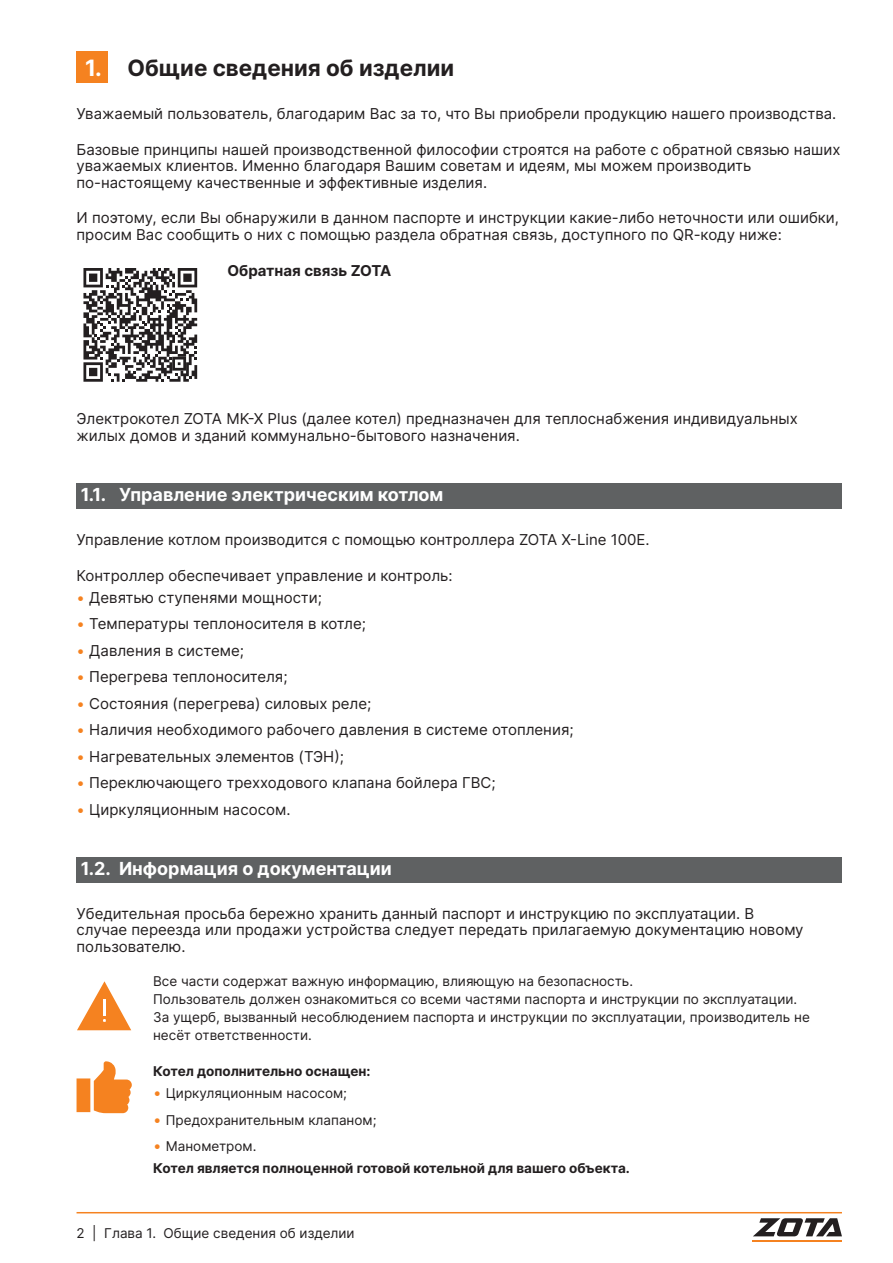
<style>
.page{position:relative;width:893px;height:1263px;background:#fff}
.page>*{position:absolute;margin:0;border:0;box-sizing:border-box;transform-origin:0 0}
.t1{font:700 22.5px "Inter";color:#231f20}
.t2{font:700 18px "Inter";color:#fff}
.t3{font:15px/16.5px "Inter";color:#231f20}
.t4{font:700 15px "Inter";color:#231f20}
.t5{font:13.5px/18px "Inter";color:#231f20}
.t6{font:700 13.5px/22.2px "Inter";color:#231f20}
.s1{color:#fff}
.s2{color:#f58220}
.s3{font-size:15px;color:#f58220}
.s4{font-weight:400;font-size:15px;color:#f58220}
.s5{font-weight:400}
</style>
<div class="page">
<hr style="left:77px;top:1212px;width:765px;height:1px;background:#f58220">
<svg style="left:753px;top:1218px;width:89px;height:18px"></svg>
<hr style="left:753px;top:1240px;width:89px;height:1px;background:#f58220">
<div style="left:77px;top:51px;width:31px;height:32px;background:#f58220"></div>
<div style="left:77px;top:483px;width:765px;height:26px;background:#5f6162"></div>
<svg style="left:77px;top:981px;width:54px;height:49px"></svg>
<div style="left:77px;top:857px;width:765px;height:26px;background:#5f6162"></div>
<svg style="left:83px;top:268px;width:114px;height:114px"></svg>
<svg style="left:77px;top:1061px;width:55px;height:52px"></svg>
<h1 class="t1" style="left:85px;top:51px;width:371px"><span class="s1">1.</span> Общие сведения об изделии</h1>
<p class="t3" style="left:77px;top:105px;width:761px">Уважаемый пользователь, благодарим Вас за то, что Вы приобрели продукцию нашего производства.</p>
<p class="t3" style="left:77px;top:140px;width:765px">Базовые принципы нашей производственной философии строятся на работе с обратной связью наших уважаемых клиентов. Именно благодаря Вашим советам и идеям, мы можем производить по-настоящему качественные и эффективные изделия.</p>
<p class="t3" style="left:77px;top:209px;width:764px">И поэтому, если Вы обнаружили в данном паспорте и инструкции какие-либо неточности или ошибки, просим Вас сообщить о них с помощью раздела обратная связь, доступного по QR-коду ниже:</p>
<p class="t4" style="left:227px;top:259px;width:165px">Обратная связь ZOTA</p>
<p class="t3" style="left:77px;top:410px;width:723px">Электрокотел ZOTA MK-X Plus (далее котел) предназначен для теплоснабжения индивидуальных жилых домов и зданий коммунально-бытового назначения.</p>
<p class="t2" style="left:81px;top:481px;width:364px">1.1. Управление электрическим котлом</p>
<p class="t3" style="left:77px;top:531px;width:575px">Управление котлом производится с помощью контроллера ZOTA X-Line 100E.</p>
<p class="t3" style="left:77px;top:566px;width:378px">Контроллер обеспечивает управление и контроль:</p>
<p class="t3" style="left:77px;top:589px;width:247px"><span class="s2">•</span> Девятью ступенями мощности;</p>
<p class="t3" style="left:77px;top:615px;width:291px"><span class="s2">•</span> Температуры теплоносителя в котле;</p>
<p class="t3" style="left:77px;top:642px;width:169px"><span class="s2">•</span> Давления в системе;</p>
<p class="t3" style="left:77px;top:668px;width:213px"><span class="s2">•</span> Перегрева теплоносителя;</p>
<p class="t3" style="left:77px;top:695px;width:296px"><span class="s2">•</span> Состояния (перегрева) силовых реле;</p>
<p class="t3" style="left:77px;top:721px;width:499px"><span class="s2">•</span> Наличия необходимого рабочего давления в системе отопления;</p>
<p class="t3" style="left:77px;top:748px;width:269px"><span class="s2">•</span> Нагревательных элементов (ТЭН);</p>
<p class="t3" style="left:77px;top:774px;width:421px"><span class="s2">•</span> Переключающего трехходового клапана бойлера ГВС;</p>
<p class="t3" style="left:77px;top:801px;width:215px"><span class="s2">•</span> Циркуляционным насосом.</p>
<p class="t2" style="left:81px;top:855px;width:312px">1.2. Информация о документации</p>
<p class="t3" style="left:77px;top:905px;width:729px">Убедительная просьба бережно хранить данный паспорт и инструкцию по эксплуатации. В случае переезда или продажи устройства следует передать прилагаемую документацию новому пользователю.</p>
<p class="t5" style="left:153px;top:972px;width:658px">Все части содержат важную информацию, влияющую на безопасность.<br>Пользователь должен ознакомиться со всеми частями паспорта и инструкции по эксплуатации.<br>За ущерб, вызванный несоблюдением паспорта и инструкции по эксплуатации, производитель не несёт ответственности.</p>
<p class="t6" style="left:153px;top:1059px;width:219px">Котел дополнительно оснащен:</p>
<p class="t5" style="left:153px;top:1084px;width:195px"><span class="s3">•</span> Циркуляционным насосом;</p>
<p class="t5" style="left:153px;top:1110px;width:225px"><span class="s3">•</span> Предохранительным клапаном;</p>
<p class="t6" style="left:153px;top:1135px;width:478px"><span class="s4">•</span> <span class="s5">Манометром.<br></span>Котел является полноценной готовой котельной для вашего объекта.</p>
<p class="t5" style="left:77px;top:1223px;width:280px">2 | Глава 1. Общие сведения об изделии</p>
</div>
